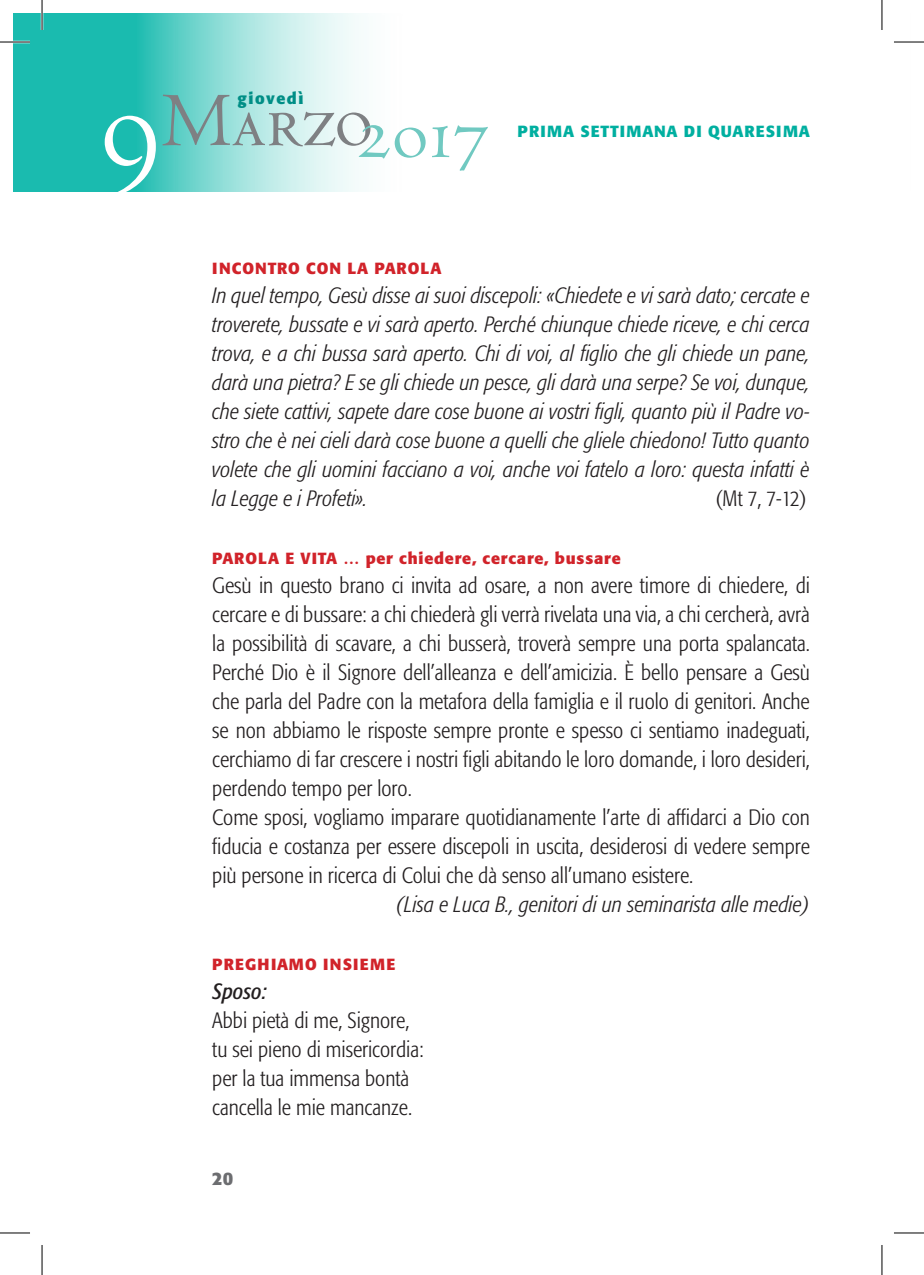
<style>
.page{position:relative;width:924px;height:1275px;background:#fff}
.page>*{position:absolute;margin:0;border:0;box-sizing:border-box;transform-origin:0 0}
.t1{font:144px "Centaur MT SC";color:#fff}
.t2{font:84.4px "Centaur MT SC";color:#70c9c1}
.t3{font:80px "Centaur MT SC";color:#7e8083}
.t4{font:300 condensed 22px/29px "Formata";color:#231f20;text-align:justify}
.t5{font:italic 300 condensed 22px/29px "Formata";color:#231f20;text-align:justify}
.t6{font:italic condensed 22px "Formata";color:#231f20}
.t7{font:700 18px "Formata";color:#6c6d70}
.t8{font:700 16px "Formata";letter-spacing:.05em;color:#d1232a}
.t9{font:700 16px "Formata";letter-spacing:.07em;color:#00afa0}
.t10{font:700 16px "Formata";letter-spacing:.07em;color:#d1232a}
.t11{font:700 16px "Formata";letter-spacing:.1em;color:#008e86}
</style>
<div class="page">
<svg style="left:14px;top:14px;width:345px;height:178px;background:#6ed3cc"></svg>
<hr style="left:0;top:41px;width:30px;height:2px;background:#fff">
<hr style="left:41px;top:0;width:2px;height:30px;background:#fff">
<hr style="left:0;top:42px;width:30px;height:1px;background:#000">
<hr style="left:893px;top:42px;width:30px;height:1px;background:#000">
<hr style="left:0;top:1232px;width:30px;height:1px;background:#000">
<hr style="left:893px;top:1232px;width:30px;height:1px;background:#000">
<hr style="left:42px;top:0;width:1px;height:30px;background:#000">
<hr style="left:42px;top:1245px;width:1px;height:30px;background:#000">
<hr style="left:881px;top:0;width:1px;height:30px;background:#000">
<hr style="left:881px;top:1245px;width:1px;height:30px;background:#000">
<p class="t11" style="left:237px;top:89px;width:67px">giovedì</p>
<p class="t3" style="left:161px;top:77px;width:214px">Marzo</p>
<p class="t1" style="left:98px;top:43px;width:65px">9</p>
<p class="t2" style="left:356px;top:85px;width:134px">2017</p>
<p class="t9" style="left:517px;top:122px;width:294px">PRIMA SETTIMANA DI QUARESIMA</p>
<p class="t8" style="left:212px;top:258px;width:230px">INCONTRO CON LA PAROLA</p>
<p class="t5" style="left:212px;top:281px;width:599px">In quel tempo, Gesù disse ai suoi discepoli: «Chiedete e vi sarà dato; cercate e troverete, bussate e vi sarà aperto. Perché chiunque chiede riceve, e chi cerca trova, e a chi bussa sarà aperto. Chi di voi, al figlio che gli chiede un pane, darà una pietra? E se gli chiede un pesce, gli darà una serpe? Se voi, dunque, che siete cattivi, sapete dare cose buone ai vostri figli, quanto più il Padre vo&shy;stro che è nei cieli darà cose buone a quelli che gliele chiedono! Tutto quanto volete che gli uomini facciano a voi, anche voi fatelo a loro: questa infatti è la Legge e i Profeti».</p>
<p class="t4" style="left:715px;top:484px;width:92px">(Mt 7, 7-12)</p>
<p class="t8" style="left:212px;top:548px;width:410px">PAROLA E VITA … per chiedere, cercare, bussare</p>
<p class="t4" style="left:212px;top:571px;width:599px">Gesù in questo brano ci invita ad osare, a non avere timore di chiedere, di cercare e di bussare: a chi chiederà gli verrà rivelata una via, a chi cercherà, avrà la possibilità di scavare, a chi busserà, troverà sempre una porta spalancata.<br>Perché Dio è il Signore dell’alleanza e dell’amicizia. È bello pensare a Gesù che parla del Padre con la metafora della famiglia e il ruolo di genitori. Anche se non abbiamo le risposte sempre pronte e spesso ci sentiamo inadeguati, cerchiamo di far crescere i nostri figli abitando le loro domande, i loro desideri, perdendo tempo per loro.</p>
<p class="t4" style="left:212px;top:803px;width:599px">Come sposi, vogliamo imparare quotidianamente l’arte di affidarci a Dio con fiducia e costanza per essere discepoli in uscita, desiderosi di vedere sempre più persone in ricerca di Colui che dà senso all’umano esistere.</p>
<p class="t5" style="left:396px;top:890px;width:415px">(Lisa e Luca B., genitori di un seminarista alle medie)</p>
<p class="t10" style="left:212px;top:954px;width:185px">PREGHIAMO INSIEME</p>
<p class="t6" style="left:212px;top:978px;width:56px">Sposo:</p>
<p class="t4" style="left:212px;top:1006px;width:198px">Abbi pietà di me, Signore,</p>
<p class="t4" style="left:212px;top:1035px;width:213px">tu sei pieno di misericordia:</p>
<p class="t4" style="left:212px;top:1064px;width:198px">per la tua immensa bontà</p>
<p class="t4" style="left:212px;top:1093px;width:201px">cancella le mie mancanze.</p>
<p class="t7" style="left:212px;top:1167px;width:22px">20</p>
</div>
